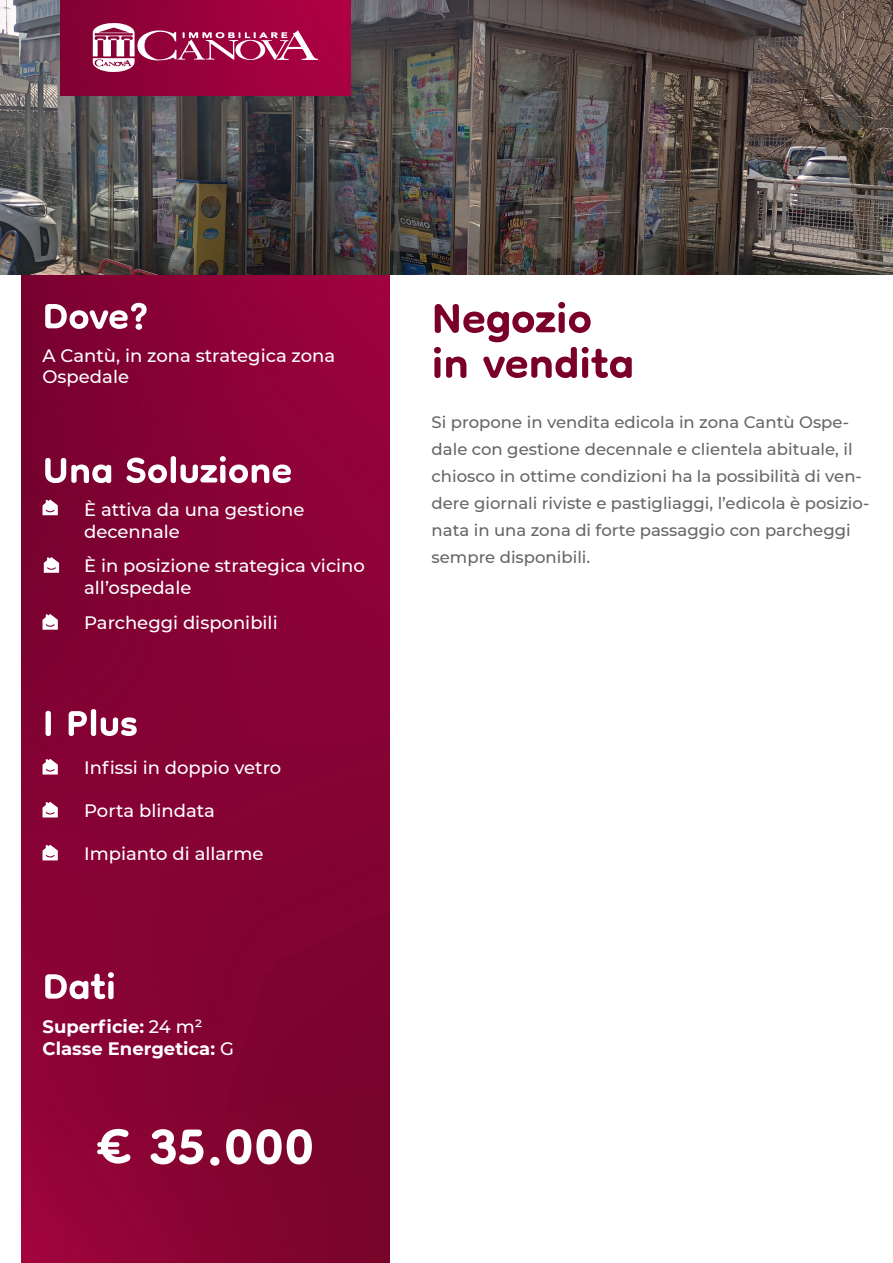
<style>
.page{position:relative;width:893px;height:1263px;background:#fff}
.page>*{position:absolute;margin:0;border:0;box-sizing:border-box;transform-origin:0 0}
.t1{font:700 84px "Dongle";color:#fff}
.t2{font:700 69px "Dongle";color:#7a002b}
.t3{font:700 60px "Dongle";color:#fff}
.t4{font:500 18px/21.6px "Montserrat";color:#fff}
.t5{font:700 18px "Montserrat";color:#fff}
.t6{font:500 16.5px/27px "Montserrat";color:#666}
.s1{font-weight:500}
</style>
<div class="page">
<img style="left:21px;top:274px;width:368px;height:989px">
<svg style="left:43px;top:500px;width:15px;height:15px"></svg>
<svg style="left:44px;top:557px;width:15px;height:16px"></svg>
<svg style="left:43px;top:614px;width:15px;height:16px"></svg>
<svg style="left:43px;top:759px;width:15px;height:15px"></svg>
<svg style="left:43px;top:802px;width:15px;height:15px"></svg>
<svg style="left:43px;top:845px;width:15px;height:15px"></svg>
<img style="left:0;top:0;width:893px;height:274px">
<img style="left:60px;top:0;width:290px;height:95px">
<svg style="left:93px;top:23px;width:225px;height:49px"></svg>
<p class="t3" style="left:43px;top:284px;width:108px">Dove?</p>
<p class="t4" style="left:43px;top:344px;width:294px">A Cantù, in zona strategica zona<br>Ospedale</p>
<p class="t3" style="left:43px;top:438px;width:251px">Una Soluzione</p>
<p class="t4" style="left:84px;top:498px;width:222px">È attiva da una gestione</p>
<p class="t4" style="left:84px;top:520px;width:97px">decennale</p>
<p class="t4" style="left:84px;top:554px;width:282px">È in posizione strategica vicino all’ospedale</p>
<p class="t4" style="left:84px;top:611px;width:195px">Parcheggi disponibili</p>
<p class="t3" style="left:43px;top:691px;width:97px">I Plus</p>
<p class="t4" style="left:84px;top:756px;width:199px">Infissi in doppio vetro</p>
<p class="t4" style="left:84px;top:799px;width:132px">Porta blindata</p>
<p class="t4" style="left:84px;top:842px;width:181px">Impianto di allarme</p>
<p class="t3" style="left:43px;top:954px;width:75px">Dati</p>
<p class="t5" style="left:43px;top:1014px;width:162px">Superficie: <span class="s1">24 m²</span></p>
<p class="t5" style="left:43px;top:1035px;width:193px">Classe Energetica: <span class="s1">G</span></p>
<p class="t1" style="left:97px;top:1102px;width:219px">€ 35.000</p>
<p class="t2" style="left:432px;top:282px;width:162px">Negozio</p>
<p class="t2" style="left:432px;top:327px;width:204px">in vendita</p>
<p class="t6" style="left:432px;top:408px;width:439px">Si propone in vendita edicola in zona Cantù Ospe&shy;dale con gestione decennale e clientela abituale, il chiosco in ottime condizioni ha la possibilità di ven&shy;dere giornali riviste e pastigliaggi, l’edicola è posizio&shy;nata in una zona di forte passaggio con parcheggi sempre disponibili.</p>
</div>
